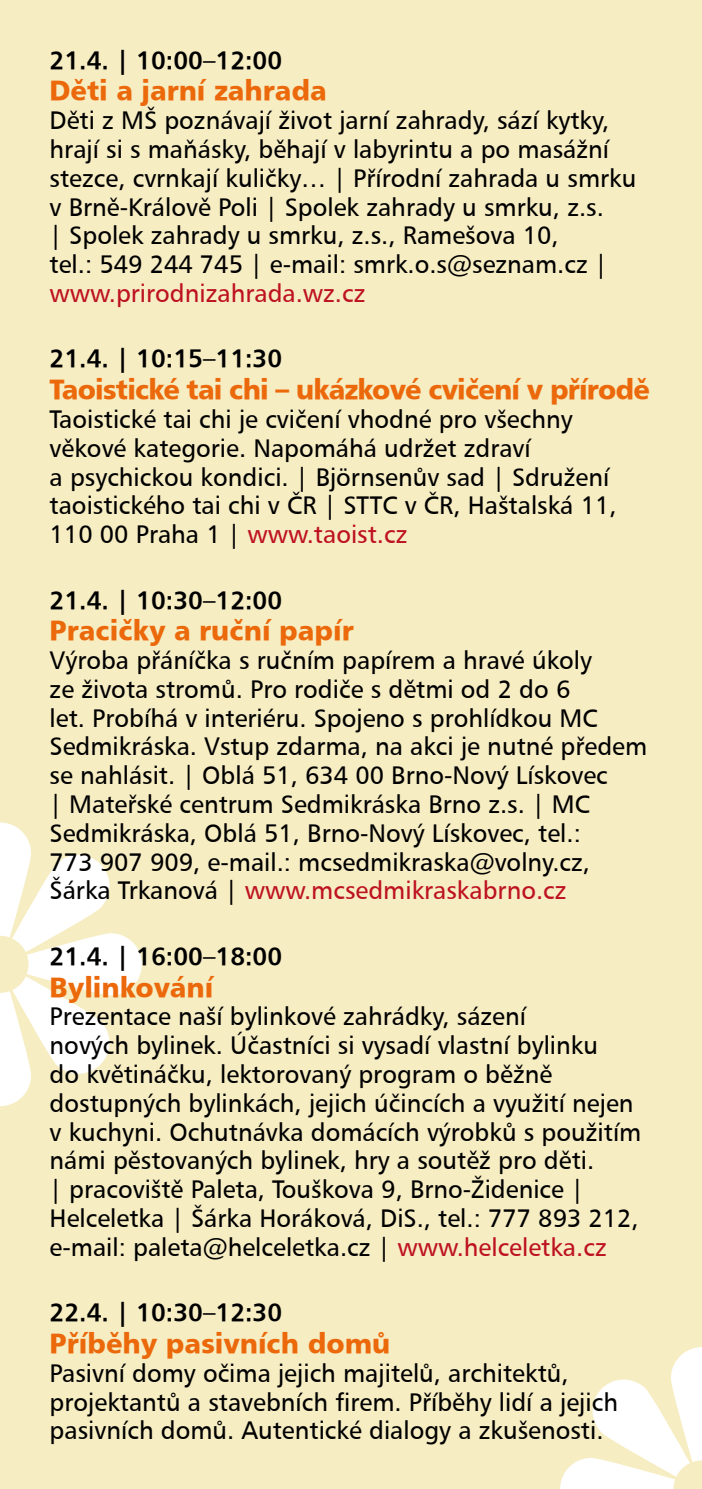
<style>
.page{position:relative;width:702px;height:1489px;background:#fff}
.page>*{position:absolute;margin:0;border:0;box-sizing:border-box;transform-origin:0 0}
.t1{font:27.5px "Humanist 777 Blk AT";color:#eb690b}
.t2{font:27.5px "Humanist 777 Blk AT";letter-spacing:-.03em;color:#eb690b}
.t3{font:25px/28.8px "Humanist 777 AT";color:#000}
.t4{font:25px "Humanist 777 AT Bold";color:#000}
.t5{font:25px "Humanist 777 AT";color:#bd1220}
.s1{color:#bd1220}
</style>
<div class="page">
<div style="left:0;top:0;width:702px;height:1488px;background:#f7edc3"></div>
<svg style="left:560px;top:1347px;width:142px;height:141px"></svg>
<svg style="left:0;top:822px;width:142px;height:284px"></svg>
<p class="t4" style="left:50px;top:45px;width:234px">21.4. | 10:00–12:00</p>
<p class="t1" style="left:50px;top:74px;width:279px">Děti a jarní zahrada</p>
<p class="t3" style="left:50px;top:106px;width:588px">Děti z MŠ poznávají život jarní zahrady, sází kytky, hrají si s maňásky, běhají v labyrintu a po masážní stezce, cvrnkají kuličky… | Přírodní zahrada u smrku v Brně-Králově Poli | Spolek zahrady u smrku, z.s.<br>| Spolek zahrady u smrku, z.s., Ramešova 10,<br>tel.: 549 244 745 | e-mail: smrk.o.s@seznam.cz |</p>
<p class="t5" style="left:50px;top:279px;width:317px">www.prirodnizahrada.wz.cz</p>
<p class="t4" style="left:50px;top:344px;width:234px">21.4. | 10:15–11:30</p>
<p class="t2" style="left:50px;top:373px;width:601px">Taoistické tai chi – ukázkové cvičení v přírodě</p>
<p class="t3" style="left:50px;top:405px;width:568px">Taoistické tai chi je cvičení vhodné pro všechny věkové kategorie. Napomáhá udržet zdraví<br>a psychickou kondici. | Björnsenův sad | Sdružení taoistického tai chi v ČR | STTC v ČR, Haštalská 11, 110 00 Praha 1 | <span class="s1">www.taoist.cz</span></p>
<p class="t4" style="left:50px;top:585px;width:234px">21.4. | 10:30–12:00</p>
<p class="t1" style="left:50px;top:614px;width:306px">Pracičky a ruční papír</p>
<p class="t3" style="left:50px;top:646px;width:599px">Výroba přáníčka s ručním papírem a hravé úkoly<br>ze života stromů. Pro rodiče s dětmi od 2 do 6<br>let. Probíhá v interiéru. Spojeno s prohlídkou MC Sedmikráska. Vstup zdarma, na akci je nutné předem se nahlásit. | Oblá 51, 634 00 Brno-Nový Lískovec<br>| Mateřské centrum Sedmikráska Brno z.s. | MC Sedmikráska, Oblá 51, Brno-Nový Lískovec, tel.:<br>773 907 909, e-mail.: mcsedmikraska@volny.cz, Šárka Trkanová | <span class="s1">www.mcsedmikraskabrno.cz</span></p>
<p class="t4" style="left:50px;top:941px;width:234px">21.4. | 16:00–18:00</p>
<p class="t1" style="left:50px;top:970px;width:165px">Bylinkování</p>
<p class="t3" style="left:50px;top:1002px;width:593px">Prezentace naší bylinkové zahrádky, sázení<br>nových bylinek. Účastníci si vysadí vlastní bylinku<br>do květináčku, lektorovaný program o běžně dostupných bylinkách, jejich účincích a využití nejen v kuchyni. Ochutnávka domácích výrobků s použitím námi pěstovaných bylinek, hry a soutěž pro děti.<br>| pracoviště Paleta, Touškova 9, Brno-Židenice | Helceletka | Šárka Horáková, DiS., tel.: 777 893 212, e-mail: paleta@helceletka.cz | <span class="s1">www.helceletka.cz</span></p>
<p class="t4" style="left:50px;top:1297px;width:234px">22.4. | 10:30–12:30</p>
<p class="t1" style="left:50px;top:1326px;width:342px">Příběhy pasivních domů</p>
<p class="t3" style="left:50px;top:1358px;width:570px">Pasivní domy očima jejich majitelů, architektů, projektantů a stavebních firem. Příběhy lidí a jejich pasivních domů. Autentické dialogy a zkušenosti.</p>
</div>
